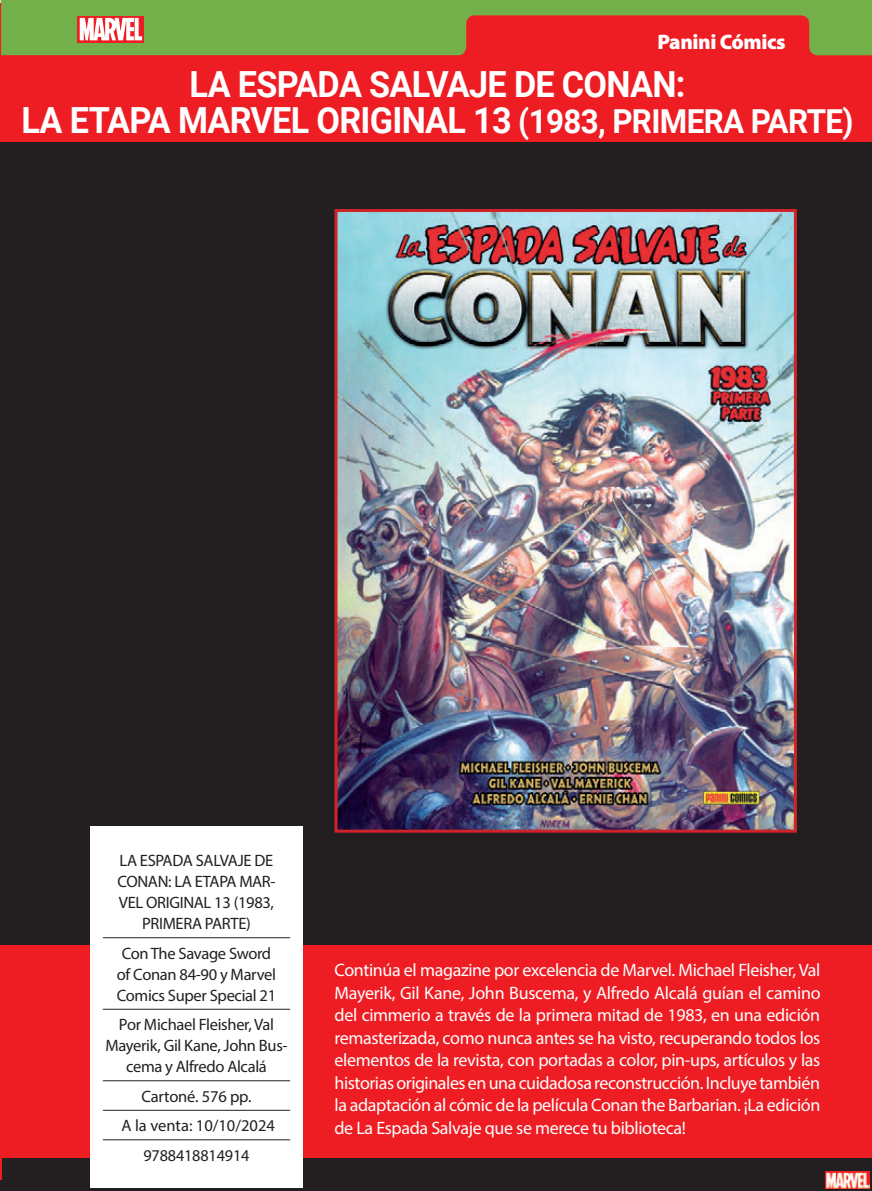
<style>
.page{position:relative;width:872px;height:1191px;background:#fff}
.page>*{position:absolute;margin:0;border:0;box-sizing:border-box;transform-origin:0 0}
.t1{font:700 36px/35.5px "Roboto";letter-spacing:-.02em;color:#fff;text-align:center;scale:.95 1}
.t2{font:900 21px "Myriad Pro";letter-spacing:-.02em;color:#fff}
.t3{font:18px/22.5px "Myriad Pro";letter-spacing:-.02em;color:#fff;text-align:justify}
.t4{font:16.5px/21px "Myriad Pro";letter-spacing:-.02em;color:#231f20;text-align:center}
.s1{font-size:33px}
</style>
<div class="page">
<div style="left:0;top:133px;width:872px;height:1058px;background:#231f20"></div>
<hr style="left:0;top:3px;width:1px;height:138px;background:#ee1d23">
<hr style="left:0;top:983px;width:1px;height:196px;background:#ee1d23">
<img style="left:338px;top:213px;width:455px;height:615px">
<div style="left:334px;top:209px;width:463px;height:623px;border:3px solid #d1232a"></div>
<div style="left:1px;top:3px;width:871px;height:138px;background:#ee1d23"></div>
<svg style="left:1px;top:0;width:871px;height:56px;fill:#74b04a"></svg>
<div style="left:0;top:945px;width:872px;height:212px;background:#ee1d23"></div>
<div style="left:90px;top:826px;width:213px;height:362px;background:#fff"></div>
<hr style="left:103px;top:937px;width:187px;height:1px;background:#231f20">
<hr style="left:103px;top:1009px;width:187px;height:1px;background:#231f20">
<hr style="left:103px;top:1080px;width:187px;height:1px;background:#231f20">
<hr style="left:103px;top:1110px;width:187px;height:1px;background:#231f20">
<hr style="left:103px;top:1139px;width:187px;height:1px;background:#231f20">
<svg style="left:78px;top:16px;width:66px;height:27px"></svg>
<svg style="left:80px;top:18px;width:62px;height:22px"></svg>
<img style="left:825px;top:1171px;width:45px;height:18px">
<p class="t2" style="left:657px;top:28px;width:130px">Panini Cómics</p>
<h1 class="t1" style="left:21px;top:65px;width:877px">LA ESPADA SALVAJE DE CONAN:<br>LA ETAPA MARVEL ORIGINAL 13 <span class="s1">(1983, PRIMERA PARTE)</span></h1>
<h1 class="t1" style="left:78px;top:84px;width:754px">IMPERIO – EL DÍA DESPUÉS: LOS VENGADORES</h1>
<p class="t4" style="left:117px;top:849px;width:160px">LA ESPADA SALVAJE DE<br>CONAN: LA ETAPA MAR-<br>VEL ORIGINAL 13 (1983,<br>PRIMERA PARTE)</p>
<p class="t4" style="left:117px;top:942px;width:161px;text-align:left">Con The Savage Sword of Conan 84-90 y Marvel<br>Comics Super Special 21</p>
<p class="t4" style="left:105px;top:1013px;width:184px">Por Michael Fleisher, Val<br>Mayerik, Gil Kane, John Bus&shy;cema y Alfredo Alcalá</p>
<p class="t4" style="left:121px;top:1081px;width:155px;line-height:29.5px">Cartoné. 576 pp.<br>A la venta: 10/10/2024<br>9788418814914</p>
<p class="t3" style="left:334px;top:958px;width:488px">Continúa el magazine por excelencia de Marvel. Michael Fleisher, Val Mayerik, Gil Kane, John Buscema, y Alfredo Alcalá guían el camino del cimmerio a través de la primera mitad de 1983, en una edición remasterizada, como nunca antes se ha visto, recuperando todos los elementos de la revista, con portadas a color, pin-ups, artículos y las historias originales en una cuidadosa reconstrucción. Incluye también la adaptación al cómic de la película Conan the Barbarian. ¡La edición de La Espada Salvaje que se merece tu biblioteca!</p>
</div>
